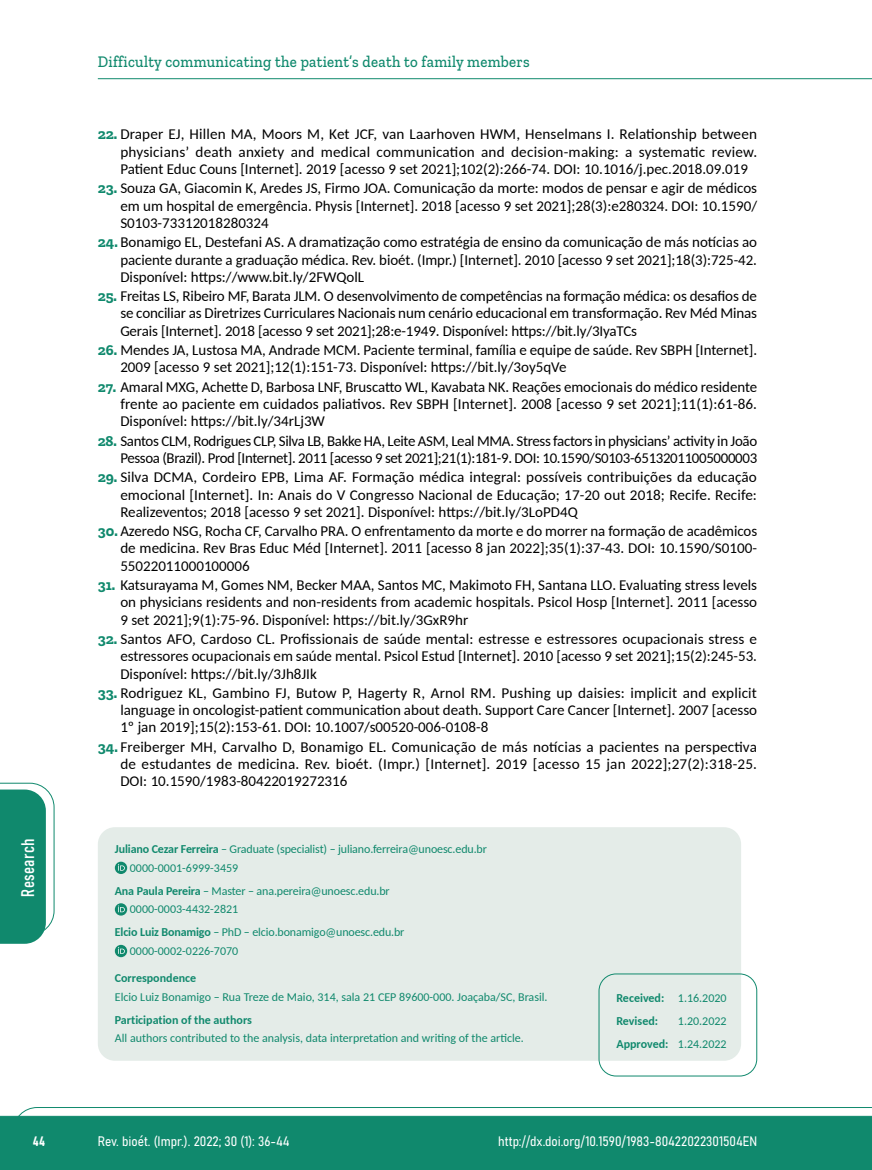
<style>
.page{position:relative;width:872px;height:1170px;background:#fff}
.page>*{position:absolute;margin:0;border:0;box-sizing:border-box;transform-origin:0 0}
.t1{font:18px "Bahnschrift";letter-spacing:.02em;color:#fff}
.t2{font:500 16.5px "Zilla Slab";letter-spacing:.02em;color:#10896d;scale:.9 1}
.t3{font:15px/17.2px "Carlito";color:#000;text-align:justify}
.t4{font:15px/17.2px "Carlito";letter-spacing:-.02em;color:#000;text-align:right}
.t5{font:13.5px "Bahnschrift";color:#fff}
.t6{font:12px/18.6px "Carlito";color:#10896d}
.t7{font:700 12px/23px "Carlito";color:#10896d}
.s1{font-family:"Zilla Slab";font-weight:700;color:#10896d}
.s2{font-weight:700}
.s3{font-weight:400}
</style>
<div class="page">
<svg style="left:12px;top:1107px;width:860px;height:62px;background:#2e987f"></svg>
<hr style="left:98px;top:78px;width:774px;height:1px;background:#10896d">
<div style="left:98px;top:827px;width:643px;height:233px;background:#e4ece8;border-radius:17px"></div>
<svg style="left:115px;top:861px;width:12px;height:12px"></svg>
<svg style="left:118px;top:863px;width:7px;height:7px"></svg>
<svg style="left:115px;top:903px;width:12px;height:12px"></svg>
<svg style="left:118px;top:905px;width:7px;height:7px"></svg>
<svg style="left:115px;top:944px;width:12px;height:13px"></svg>
<svg style="left:118px;top:947px;width:7px;height:6px"></svg>
<div style="left:598px;top:973px;width:159px;height:103px;border:1px solid #10896d;border-radius:17px"></div>
<svg style="left:0;top:782px;width:55px;height:161px"></svg>
<p class="t2" style="left:98px;top:53px;width:481px">Difficulty communicating the patient’s death to family members</p>
<p class="t1" style="left:14px;top:896px;width:59px;rotate:-90deg">Research</p>
<p class="t3" style="left:120px;top:125px;width:638px;text-indent:-22px"><span class="s1">22.</span> Draper EJ, Hillen MA, Moors M, Ket JCF, van Laarhoven HWM, Henselmans I. Relationship between physicians’ death anxiety and medical communication and decision-making: a systematic review.<br>Patient Educ Couns [Internet]. 2019 [acesso 9 set 2021];102(2):266-74. DOI: 10.1016/j.pec.2018.09.019</p>
<p class="t3" style="left:120px;top:179px;width:638px;text-indent:-22px"><span class="s1">23.</span> Souza GA, Giacomin K, Aredes JS, Firmo JOA. Comunicação da morte: modos de pensar e agir de médicos em um hospital de emergência. Physis [Internet]. 2018 [acesso 9 set 2021];28(3):e280324. DOI: 10.1590/ S0103-73312018280324</p>
<p class="t3" style="left:120px;top:233px;width:638px;text-indent:-22px"><span class="s1">24.</span> Bonamigo EL, Destefani AS. A dramatização como estratégia de ensino da comunicação de más notícias ao paciente durante a graduação médica. Rev. bioét. (Impr.) [Internet]. 2010 [acesso 9 set 2021];18(3):725-42.<br>Disponível: https://www.bit.ly/2FWQolL</p>
<p class="t3" style="left:120px;top:287px;width:638px;text-indent:-22px"><span class="s1">25.</span> Freitas LS, Ribeiro MF, Barata JLM. O desenvolvimento de competências na formação médica: os desafios de se conciliar as Diretrizes Curriculares Nacionais num cenário educacional em transformação. Rev Méd Minas Gerais [Internet]. 2018 [acesso 9 set 2021];28:e-1949. Disponível: https://bit.ly/3IyaTCs</p>
<p class="t3" style="left:120px;top:341px;width:638px;text-indent:-22px"><span class="s1">26.</span> Mendes JA, Lustosa MA, Andrade MCM. Paciente terminal, família e equipe de saúde. Rev SBPH [Internet].<br>2009 [acesso 9 set 2021];12(1):151-73. Disponível: https://bit.ly/3oy5qVe</p>
<p class="t3" style="left:120px;top:377px;width:638px;text-indent:-22px"><span class="s1">27.</span> Amaral MXG, Achette D, Barbosa LNF, Bruscatto WL, Kavabata NK. Reações emocionais do médico residente frente ao paciente em cuidados paliativos. Rev SBPH [Internet]. 2008 [acesso 9 set 2021];11(1):61-86.<br>Disponível: https://bit.ly/34rLj3W</p>
<p class="t4" style="left:98px;top:431px;width:661px"><span class="s1">28.</span> Santos CLM, Rodrigues CLP, Silva LB, Bakke HA, Leite ASM, Leal MMA. Stress factors in physicians’ activity in João<br>Pessoa (Brazil). Prod [Internet]. 2011 [acesso 9 set 2021];21(1):181-9. DOI: 10.1590/S0103-65132011005000003</p>
<p class="t3" style="left:120px;top:468px;width:638px;text-indent:-22px"><span class="s1">29.</span> Silva DCMA, Cordeiro EPB, Lima AF. Formação médica integral: possíveis contribuições da educação emocional [Internet]. In: Anais do V Congresso Nacional de Educação; 17-20 out 2018; Recife. Recife:<br>Realizeventos; 2018 [acesso 9 set 2021]. Disponível: https://bit.ly/3LoPD4Q</p>
<p class="t3" style="left:120px;top:522px;width:638px;text-indent:-22px"><span class="s1">30.</span> Azeredo NSG, Rocha CF, Carvalho PRA. O enfrentamento da morte e do morrer na formação de acadêmicos de medicina. Rev Bras Educ Méd [Internet]. 2011 [acesso 8 jan 2022];35(1):37-43. DOI: 10.1590/S0100- 55022011000100006</p>
<p class="t3" style="left:120px;top:575px;width:638px;text-indent:-22px"><span class="s1">31.</span> Katsurayama M, Gomes NM, Becker MAA, Santos MC, Makimoto FH, Santana LLO. Evaluating stress levels on physicians residents and non-residents from academic hospitals. Psicol Hosp [Internet]. 2011 [acesso 9 set 2021];9(1):75-96. Disponível: https://bit.ly/3GxR9hr</p>
<p class="t3" style="left:120px;top:629px;width:638px;text-indent:-22px"><span class="s1">32.</span> Santos AFO, Cardoso CL. Profissionais de saúde mental: estresse e estressores ocupacionais stress e estressores ocupacionais em saúde mental. Psicol Estud [Internet]. 2010 [acesso 9 set 2021];15(2):245-53.<br>Disponível: https://bit.ly/3Jh8JIk</p>
<p class="t3" style="left:120px;top:683px;width:638px;text-indent:-22px"><span class="s1">33.</span> Rodriguez KL, Gambino FJ, Butow P, Hagerty R, Arnol RM. Pushing up daisies: implicit and explicit language in oncologist-patient communication about death. Support Care Cancer [Internet]. 2007 [acesso 1º jan 2019];15(2):153-61. DOI: 10.1007/s00520-006-0108-8</p>
<p class="t3" style="left:120px;top:737px;width:638px;text-indent:-22px"><span class="s1">34.</span> Freiberger MH, Carvalho D, Bonamigo EL. Comunicação de más notícias a pacientes na perspectiva de estudantes de medicina. Rev. bioét. (Impr.) [Internet]. 2019 [acesso 15 jan 2022];27(2):318-25.<br>DOI: 10.1590/1983-80422019272316</p>
<p class="t6" style="left:130px;top:839px;width:358px;text-indent:-15px"><span class="s2">Juliano Cezar Ferreira</span> – Graduate (specialist) – juliano.ferreira@unoesc.edu.br<br>0000-0001-6999-3459</p>
<p class="t6" style="left:130px;top:880px;width:261px;text-indent:-15px"><span class="s2">Ana Paula Pereira</span> – Master – ana.pereira@unoesc.edu.br<br>0000-0003-4432-2821</p>
<p class="t6" style="left:130px;top:922px;width:276px;text-indent:-15px"><span class="s2">Elcio Luiz Bonamigo</span> – PhD – elcio.bonamigo@unoesc.edu.br<br>0000-0002-0226-7070</p>
<p class="t7" style="left:115px;top:966px;width:83px">Correspondence</p>
<p class="t6" style="left:115px;top:986px;width:434px">Elcio Luiz Bonamigo – Rua Treze de Maio, 314, sala 21 CEP 89600-000. Joaçaba/SC, Brasil.</p>
<p class="t7" style="left:115px;top:1007px;width:139px">Participation of the authors</p>
<p class="t6" style="left:115px;top:1028px;width:410px">All authors contributed to the analysis, data interpretation and writing of the article.</p>
<p class="t7" style="left:616px;top:985px;width:112px">Received: <span class="s3">1.16.2020<br></span>Revised:</p>
<p class="t6" style="left:616px;top:1008px;width:112px;line-height:23px;text-align:right">1.20.2022<br><span class="s2">Approved:</span> 1.24.2022</p>
<p class="t5" style="left:33px;top:1130px;width:14px">44</p>
<p class="t5" style="left:98px;top:1131px;width:193px">Rev. bioét. (Impr.). 2022; 30 (1): 36-44</p>
<p class="t5" style="left:498px;top:1131px;width:260px">http://dx.doi.org/10.1590/1983-80422022301504EN</p>
</div>
